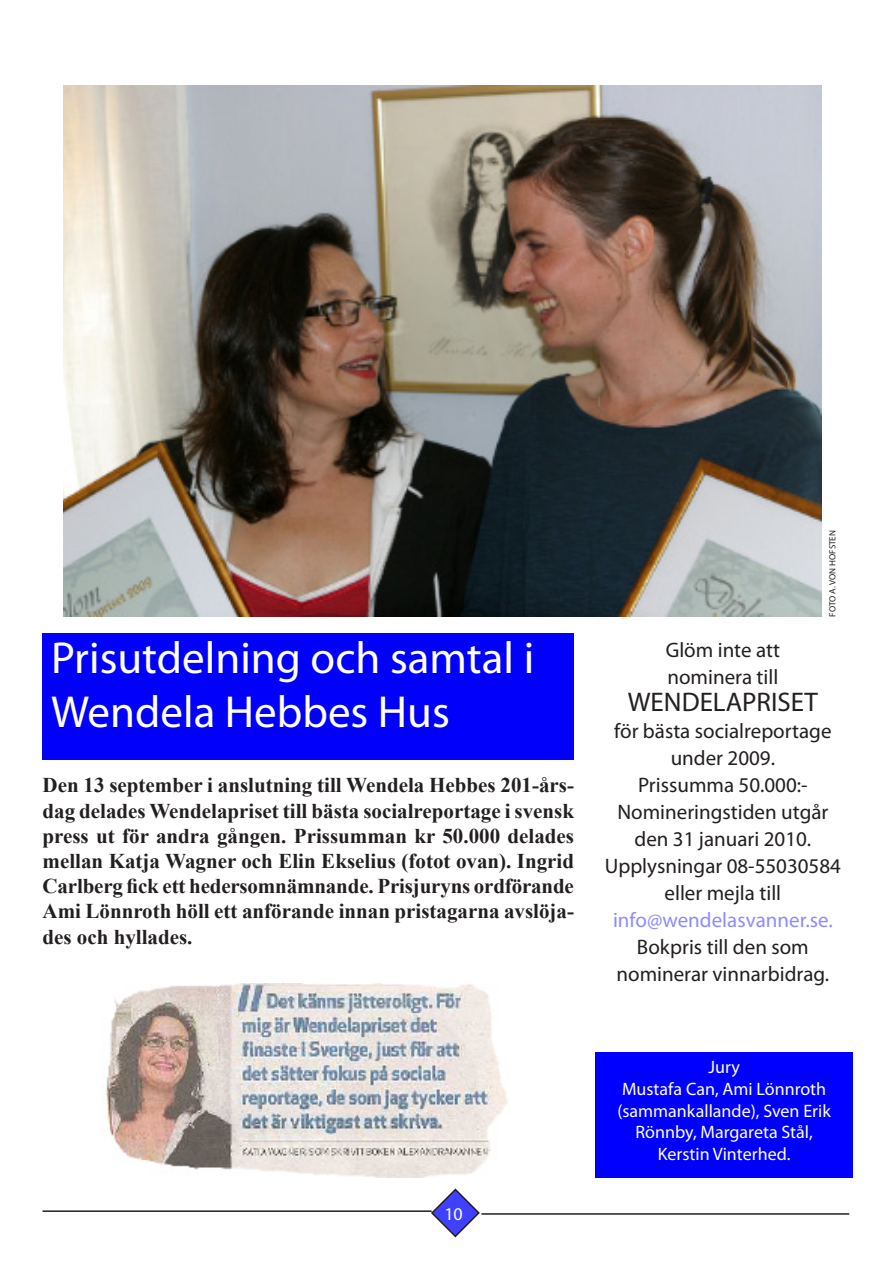
<style>
.page{position:relative;width:893px;height:1263px;background:#fff}
.page>*{position:absolute;margin:0;border:0;box-sizing:border-box;transform-origin:0 0}
.t1{font:45px/54px "Myriad Pro";color:#fff}
.t2{font:27px "Myriad Pro";color:#231f20}
.t3{font:700 21px/25.2px "Times New Roman";color:#231f20;text-align:justify}
.t4{font:21px/27px "Myriad Pro";color:#231f20;text-align:center}
.t5{font:21px/27px "Myriad Pro";color:#8c8cff;text-align:center}
.t6{font:18px/21.6px "Myriad Pro";color:#fff;text-align:center}
.t7{font:9px "Myriad Pro";color:#231f20}
.s1{color:#231f20}
</style>
<div class="page">
<svg style="left:431px;top:1188px;width:49px;height:50px"></svg>
<hr style="left:43px;top:1210px;width:389px;height:2px;background:#231f20">
<hr style="left:481px;top:1213px;width:368px;height:2px;background:#231f20">
<div style="left:595px;top:1052px;width:258px;height:126px;background:#00f"></div>
<img style="left:64px;top:85px;width:757px;height:531px">
<div style="left:43px;top:634px;width:531px;height:126px;background:#0000fb"></div>
<img style="left:105px;top:983px;width:403px;height:195px">
<p class="t1" style="left:51px;top:630px;width:485px">Prisutdelning och samtal i<br>Wendela Hebbes Hus</p>
<p class="t3" style="left:43px;top:772px;width:533px">Den 13 september i anslutning till Wendela Hebbes 201-års&shy;dag delades Wendelapriset till bästa socialreportage i svensk press ut för andra gången. Prissumman kr 50.000 delades mellan Katja Wagner och Elin Ekselius (fotot ovan). Ingrid Carlberg fick ett hedersomnämnande. Prisjuryns ordförande Ami Lönnroth höll ett anförande innan pristagarna avslöja&shy;des och hyllades.</p>
<p class="t6" style="left:451px;top:1201px;width:29px">10£</p>
<p class="t6" style="left:444px;top:1202px;width:20px">10</p>
<p class="t7" style="left:827px;top:617px;width:88px;rotate:-90deg">FOTO A. VON HOFSTEN</p>
<p class="t4" style="left:666px;top:636px;width:116px">Glöm inte att</p>
<p class="t4" style="left:667px;top:663px;width:112px">nominera till</p>
<p class="t2" style="left:628px;top:685px;width:192px">WENDELAPRISET</p>
<p class="t4" style="left:614px;top:717px;width:219px">för bästa socialreportage under 2009.</p>
<p class="t4" style="left:638px;top:771px;width:171px">Prissumma 50.000:-</p>
<p class="t4" style="left:617px;top:798px;width:212px">Nomineringstiden utgår</p>
<p class="t4" style="left:634px;top:825px;width:178px">den 31 januari 2010.</p>
<p class="t4" style="left:605px;top:852px;width:238px">Upplysningar 08-55030584 eller mejla till</p>
<p class="t5" style="left:613px;top:906px;width:221px">info@wendelasvanner.se.<br><span class="s1">Bokpris till den som</span></p>
<p class="t4" style="left:616px;top:960px;width:214px">nominerar vinnarbidrag.</p>
<p class="t6" style="left:708px;top:1056px;width:33px">Jury</p>
<p class="t6" style="left:617px;top:1078px;width:215px">Mustafa Can, Ami Lönnroth (sammankallande), Sven Erik<br>Rönnby, Margareta Stål,</p>
<p class="t6" style="left:658px;top:1143px;width:134px">Kerstin Vinterhed.</p>
</div>
